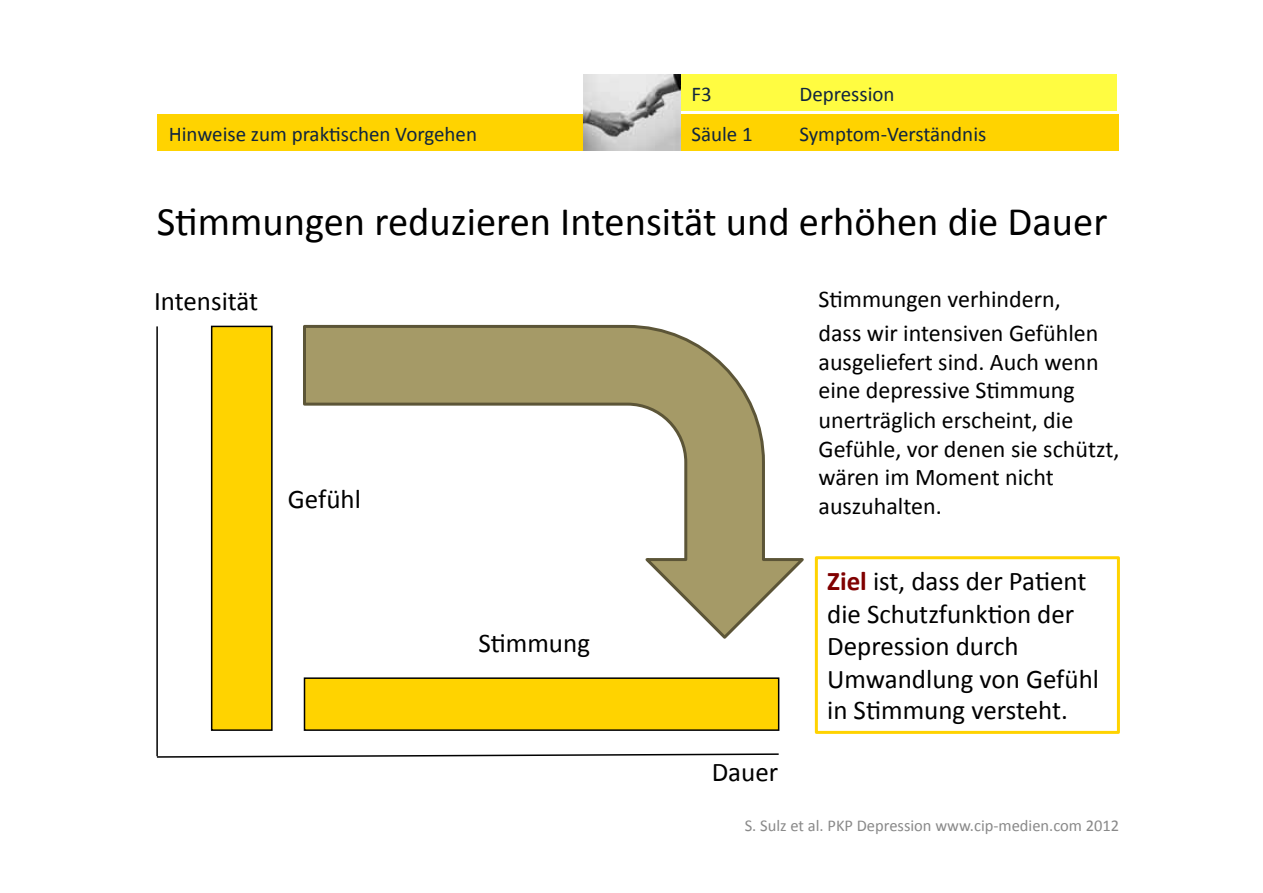
<style>
.page{position:relative;width:1263px;height:893px;background:#fff}
.page>*{position:absolute;margin:0;border:0;box-sizing:border-box;transform-origin:0 0}
.t1{font:40.5px "Calibri";color:#000}
.t2{font:27px/32.2px "Calibri";color:#000}
.t3{font:24px/28.8px "Calibri";color:#000}
.t4{font:21px "Calibri";color:#10253f}
.t5{font:16.5px "Calibri";color:#898989}
.s1{font-weight:700;color:#800000}
</style>
<div class="page">
<div style="left:681px;top:74px;width:436px;height:37px;background:#fffc41"></div>
<div style="left:681px;top:114px;width:437px;height:37px;background:#ffd300"></div>
<svg style="left:156px;top:641px;width:624px;height:117px"></svg>
<svg style="left:156px;top:74px;width:648px;height:567px"></svg>
<div style="left:815px;top:556px;width:305px;height:177px;border:3px solid #ffd300"></div>
<p class="t4" style="left:691px;top:81px;width:22px">F3</p>
<p class="t4" style="left:799px;top:81px;width:97px">Depression</p>
<p class="t4" style="left:169px;top:121px;width:310px">Hinweise zum prak&gt;schen Vorgehen</p>
<p class="t4" style="left:691px;top:121px;width:63px">Säule 1</p>
<p class="t4" style="left:799px;top:121px;width:188px">Symptom--‐Verständnis</p>
<p class="t1" style="left:157px;top:196px;width:952px">S&gt;mmungen reduzieren Intensität und erhöhen die Dauer</p>
<p class="t2" style="left:154px;top:284px;width:106px">Intensität</p>
<p class="t2" style="left:288px;top:483px;width:75px">Gefühl</p>
<p class="t2" style="left:478px;top:626px;width:113px">S&gt;mmung</p>
<p class="t3" style="left:819px;top:281px;width:281px;line-height:34.2px">S&gt;mmungen verhindern, dass wir intensiven Gefühlen</p>
<p class="t3" style="left:819px;top:347px;width:303px">ausgeliefert sind. Auch wenn eine depressive S&gt;mmung unerträglich erscheint, die<br>Gefühle, vor denen sie schützt, wären im Moment nicht auszuhalten.</p>
<p class="t2" style="left:712px;top:755px;width:68px">Dauer</p>
<p class="t2" style="left:827px;top:564px;width:273px"><span class="s1">Ziel</span> ist, dass der Pa&gt;ent die Schutzfunk&gt;on der<br>Depression durch<br>Umwandlung von Gefühl in S&gt;mmung versteht.</p>
<p class="t5" style="left:745px;top:815px;width:376px">S. Sulz et al. PKP Depression www.cip--‐medien.com 2012</p>
</div>
